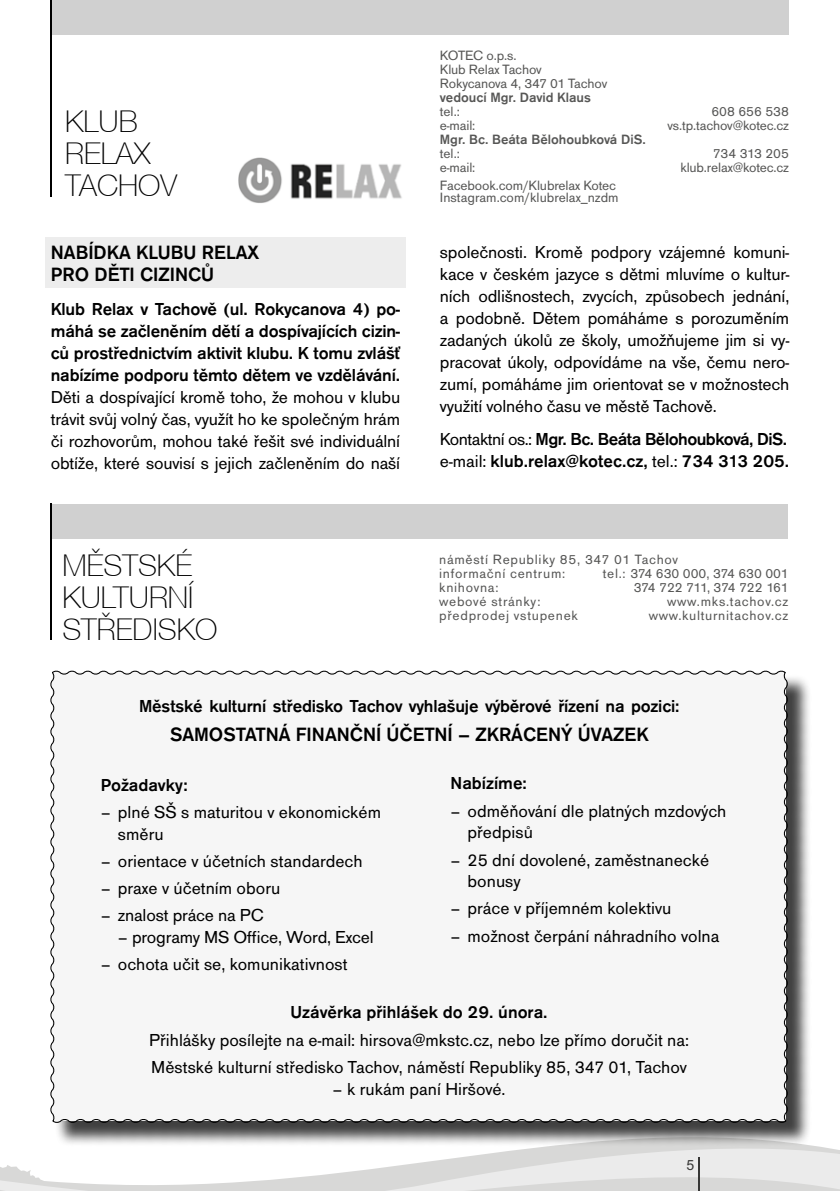
<style>
.page{position:relative;width:840px;height:1191px;background:#fff}
.page>*{position:absolute;margin:0;border:0;box-sizing:border-box;transform-origin:0 0}
.t1{font:100 30px/32px "Helvetica Neue CE";color:#000}
.t2{font:500 20px/22px "Accius TOT";color:#000}
.t3{font:18px/22px "Accius TOT";color:#000}
.t4{font:500 18px/22px "Accius TOT";letter-spacing:-.01em;color:#000;text-align:justify}
.t5{font:500 18px/22px "Accius TOT";letter-spacing:-.03em;color:#000}
.t6{font:14px/14px "Accius TOT";color:#575756}
.t7{font:14px/14px "Accius TOT";letter-spacing:.05em;color:#575756}
.t8{font:500 14px "Accius TOT";color:#575756}
.t9{font:14px "Accius TOT";letter-spacing:-.04em;color:#575756}
.t10{font:14px "Arial";color:#373736}
.s1{font-weight:400}
</style>
<div class="page">
<svg style="left:0;top:1145px;width:839px;height:46px"></svg>
<hr style="left:698px;top:1157px;width:1px;height:34px;background:#373736">
<div style="left:54px;top:674px;width:757px;height:473px;background:#000;opacity:.75"></div>
<div style="left:50px;top:670px;width:738px;height:454px;background:#f6f6f6"></div>
<div style="left:51px;top:504px;width:736px;height:34px;background:#d0d0d0"></div>
<hr style="left:50px;top:504px;width:1px;height:136px;background:#000">
<div style="left:51px;top:0;width:737px;height:34px;background:#d0d0d0"></div>
<hr style="left:51px;top:0;width:1px;height:196px;background:#000">
<img style="left:238px;top:157px;width:164px;height:46px">
<div style="left:45px;top:237px;width:360px;height:28px;background:#ededed"></div>
<div style="left:45px;top:259px;width:360px;height:28px;background:#ededed"></div>
<h1 class="t1" style="left:65px;top:106px;width:113px">KLUB<br>RELAX<br>TACHOV</h1>
<p class="t2" style="left:51px;top:242px;width:210px">NABÍDKA KLUBU RELAX<br>PRO DĚTI CIZINCŮ</p>
<p class="t4" style="left:51px;top:298px;width:351px">Klub Relax v Tachově (ul. Rokycanova 4) po&shy;máhá se začleněním dětí a dospívajících cizin&shy;ců prostřednictvím aktivit klubu. K tomu zvlášť nabízíme podporu těmto dětem ve vzdělávání.</p>
<p class="t3" style="left:51px;top:386px;width:351px;text-align:justify">Děti a dospívající kromě toho, že mohou v klubu trávit svůj volný čas, využít ho ke společným hrám či rozhovorům, mohou také řešit své individuální obtíže, které souvisí s jejich začleněním do naší</p>
<p class="t6" style="left:439px;top:49px;width:169px">KOTEC o.p.s.<br>Klub Relax Tachov<br>Rokycanova 4, 347 01 Tachov</p>
<p class="t8" style="left:439px;top:90px;width:152px">vedoucí Mgr. David Klaus</p>
<p class="t6" style="left:439px;top:105px;width:21px">tel.:</p>
<p class="t6" style="left:711px;top:105px;width:79px">608 656 538</p>
<p class="t6" style="left:439px;top:119px;width:37px">e-mail:</p>
<p class="t6" style="left:667px;top:119px;width:123px">vs.tp.tachov@kotec.cz</p>
<p class="t8" style="left:439px;top:132px;width:207px">Mgr. Bc. Beáta Bělohoubková DiS.</p>
<p class="t6" style="left:439px;top:147px;width:21px">tel.:</p>
<p class="t6" style="left:712px;top:147px;width:78px">734 313 205</p>
<p class="t6" style="left:439px;top:161px;width:37px">e-mail:</p>
<p class="t6" style="left:680px;top:161px;width:110px">klub.relax@kotec.cz</p>
<p class="t6" style="left:439px;top:180px;width:180px;line-height:12px">Facebook.com/Klubrelax Kotec<br>Instagram.com/klubrelax_nzdm</p>
<p class="t3" style="left:439px;top:241px;width:351px;text-align:justify">společnosti. Kromě podpory vzájemné komuni&shy;kace v českém jazyce s dětmi mluvíme o kultur&shy;ních odlišnostech, zvycích, způsobech jednání, a podobně. Dětem pomáháme s porozuměním zadaných úkolů ze školy, umožňujeme jim si vy&shy;pracovat úkoly, odpovídáme na vše, čemu nero&shy;zumí, pomáháme jim orientovat se v možnostech využití volného času ve městě Tachově.</p>
<p class="t5" style="left:439px;top:428px;width:351px"><span class="s1">Kontaktní os.:</span> Mgr. Bc. Beáta Bělohoubková, DiS. <span class="s1">e-mail:</span> klub.relax@kotec.cz, <span class="s1">tel.:</span> 734 313 205.</p>
<h1 class="t1" style="left:62px;top:550px;width:156px">MĚSTSKÉ<br>KULTURNÍ<br>STŘEDISKO</h1>
<p class="t7" style="left:439px;top:552px;width:240px">náměstí Republiky 85, 347 01 Tachov informační centrum:</p>
<p class="t6" style="left:602px;top:566px;width:187px">tel.: 374 630 000, 374 630 001</p>
<p class="t7" style="left:439px;top:580px;width:61px">knihovna:</p>
<p class="t9" style="left:633px;top:579px;width:156px">374 722 711, 374 722 161</p>
<p class="t7" style="left:439px;top:594px;width:103px">webové stránky:</p>
<p class="t7" style="left:666px;top:594px;width:122px">www.mks.tachov.cz</p>
<p class="t7" style="left:439px;top:608px;width:140px">předprodej vstupenek</p>
<p class="t7" style="left:648px;top:608px;width:141px">www.kulturnitachov.cz</p>
<p class="t4" style="left:139px;top:695px;width:541px">Městské kulturní středisko Tachov vyhlašuje výběrové řízení na pozici:</p>
<p class="t2" style="left:170px;top:724px;width:480px">SAMOSTATNÁ FINANČNÍ ÚČETNÍ – ZKRÁCENÝ ÚVAZEK</p>
<p class="t4" style="left:101px;top:774px;width:88px">Požadavky:</p>
<p class="t3" style="left:118px;top:801px;width:264px;text-indent:-17px">– plné SŠ s maturitou v ekonomickém směru</p>
<p class="t3" style="left:101px;top:850px;width:263px">– orientace v účetních standardech</p>
<p class="t3" style="left:101px;top:877px;width:181px">– praxe v účetním oboru</p>
<p class="t3" style="left:101px;top:904px;width:164px">– znalost práce na PC</p>
<p class="t3" style="left:118px;top:926px;width:257px">– programy MS Office, Word, Excel</p>
<p class="t3" style="left:101px;top:953px;width:248px">– ochota učit se, komunikativnost</p>
<p class="t4" style="left:450px;top:772px;width:78px">Nabízíme:</p>
<p class="t3" style="left:467px;top:800px;width:260px;text-indent:-17px">– odměňování dle platných mzdových předpisů</p>
<p class="t3" style="left:467px;top:849px;width:243px;text-indent:-17px">– 25 dní dovolené, zaměstnanecké bonusy</p>
<p class="t3" style="left:450px;top:897px;width:222px">– práce v příjemném kolektivu</p>
<p class="t3" style="left:450px;top:925px;width:270px">– možnost čerpání náhradního volna</p>
<p class="t4" style="left:290px;top:1001px;width:258px">Uzávěrka přihlášek do 29. února.</p>
<p class="t3" style="left:149px;top:1026px;width:541px;line-height:27.2px">Přihlášky posílejte na e-mail: hirsova@mkstc.cz, nebo lze přímo doručit na:<br>Městské kulturní středisko Tachov, náměstí Republiky 85, 347 01, Tachov</p>
<p class="t3" style="left:332px;top:1077px;width:174px">– k rukám paní Hiršové.</p>
<p class="t10" style="left:686px;top:1156px;width:9px">5</p>
</div>
